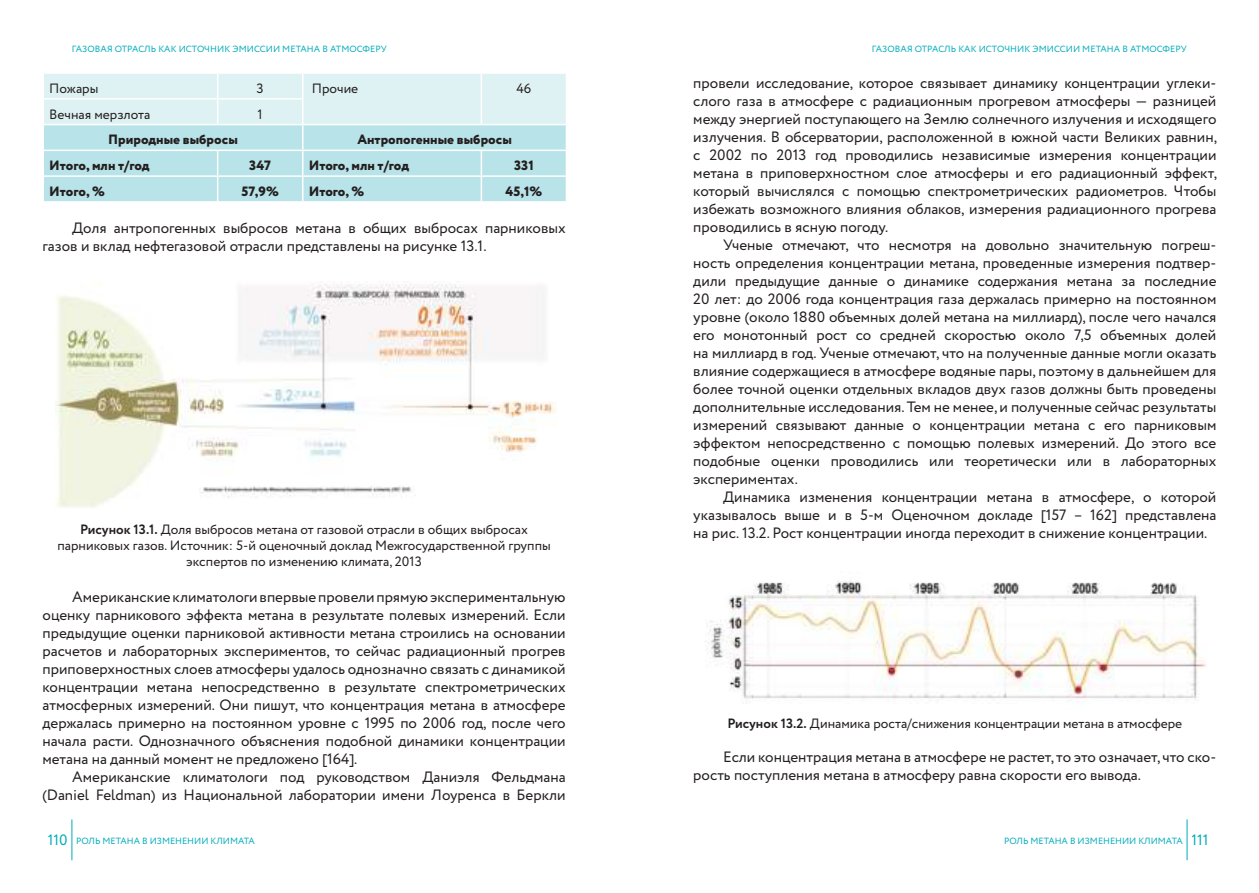
<style>
.page{position:relative;width:1259px;height:893px;background:#fff}
.page>*{position:absolute;margin:0;border:0;box-sizing:border-box;transform-origin:0 0}
.t1{font:15px/18px "Circe";color:#241f1f;text-align:justify}
.t2{font:13.5px/16.2px "Circe";color:#241f1f;text-align:center}
.t3{font:800 13.5px "Circe";color:#241f1f}
.t4{font:9px "Circe";color:#00acba}
.s1{font-weight:700}
.s2{font-size:15px}
</style>
<div class="page">
<hr style="left:72px;top:819px;width:1px;height:41px;background:#00acba">
<hr style="left:1186px;top:819px;width:1px;height:41px;background:#00acba">
<svg style="left:43px;top:74px;width:523px;height:127px;background:#caeaee"></svg>
<img style="left:55px;top:282px;width:502px;height:226px">
<img style="left:707px;top:581px;width:499px;height:122px">
<p class="t4" style="left:72px;top:43px;width:11px">Газова</p>
<p class="t4" style="left:107px;top:43px;width:15px">я отрасль</p>
<p class="t4" style="left:158px;top:43px;width:7px">как</p>
<p class="t4" style="left:179px;top:43px;width:8px">исто</p>
<p class="t4" style="left:204px;top:43px;width:14px">чник</p>
<p class="t4" style="left:232px;top:43px;width:8px">эмиссии</p>
<p class="t4" style="left:282px;top:43px;width:8px">метана</p>
<p class="t4" style="left:322px;top:43px;width:15px">в атмосферу</p>
<p class="t2" style="left:49px;top:81px;width:51px">Пожары</p>
<p class="t2" style="left:257px;top:81px;width:9px">3</p>
<p class="t2" style="left:312px;top:81px;width:48px">Прочие</p>
<p class="t2" style="left:516px;top:81px;width:16px">46</p>
<p class="t2" style="left:49px;top:106px;width:103px">Вечная мерзлота</p>
<p class="t2" style="left:258px;top:106px;width:7px">1</p>
<p class="t3" style="left:108px;top:131px;width:131px">Природные выбросы</p>
<p class="t3" style="left:357px;top:131px;width:156px">Антропогенные выбросы</p>
<p class="t3" style="left:49px;top:156px;width:102px">Итого, млн т/год</p>
<p class="t3" style="left:249px;top:156px;width:23px">347</p>
<p class="t3" style="left:309px;top:156px;width:102px">Итого, млн т/год</p>
<p class="t3" style="left:514px;top:156px;width:21px">331</p>
<p class="t3" style="left:49px;top:182px;width:57px">Итого, %</p>
<p class="t3" style="left:242px;top:182px;width:39px">57,9%</p>
<p class="t3" style="left:309px;top:182px;width:57px">Итого, %</p>
<p class="t3" style="left:505px;top:182px;width:38px">45,1%</p>
<p class="t1" style="left:43px;top:219px;width:525px;text-indent:30px">Доля антропогенных выбросов метана в общих выбросах парниковых газов и вклад нефтегазовой отрасли представлены на рисунке 13.1.</p>
<p class="t2" style="left:57px;top:521px;width:495px"><span class="s1">Рисунок 13.1.</span> Доля выбросов метана от газовой отрасли в общих выбросах парниковых газов. Источник: 5-й оценочный доклад Межгосударственной группы экспертов по изменению климата, 2013</p>
<p class="t1" style="left:43px;top:588px;width:525px;text-indent:30px">Американские климатологи впервые провели прямую экспериментальную оценку парникового эффекта метана в результате полевых измерений. Если предыдущие оценки парниковой активности метана строились на основании расчетов и лабораторных экспериментов, то сейчас радиационный прогрев приповерхностных слоев атмосферы удалось однозначно связать с динамикой концентрации метана непосредственно в результате спектрометрических атмосферных измерений. Они пишут, что концентрация метана в атмосфере держалась примерно на постоянном уровне с 1995 по 2006 год, после чего начала расти. Однозначного объяснения подобной динамики концентрации метана на данный момент не предложено [164].</p>
<p class="t1" style="left:43px;top:768px;width:524px;text-align:right">Американские климатологи под руководством Даниэля Фельдмана (Daniel Feldman) из Национальной лаборатории имени Лоуренса в Беркли</p>
<p class="t4" style="left:872px;top:43px;width:11px">Газова</p>
<p class="t4" style="left:907px;top:43px;width:15px">я отрасль</p>
<p class="t4" style="left:958px;top:43px;width:7px">как</p>
<p class="t4" style="left:978px;top:43px;width:8px">исто</p>
<p class="t4" style="left:1004px;top:43px;width:14px">чник</p>
<p class="t4" style="left:1032px;top:43px;width:8px">эмиссии</p>
<p class="t4" style="left:1082px;top:43px;width:8px">метана</p>
<p class="t4" style="left:1122px;top:43px;width:15px">в атмосферу</p>
<p class="t1" style="left:693px;top:74px;width:525px">провели исследование, которое связывает динамику концентрации углеки&shy;слого газа в атмосфере с радиационным прогревом атмосферы — разницей между энергией поступающего на Землю солнечного излучения и исходящего излучения. В обсерватории, расположенной в южной части Великих равнин, с 2002 по 2013 год проводились независимые измерения концентрации метана в приповерхностном слое атмосферы и его радиационный эффект, который вычислялся с помощью спектрометрических радиометров. Чтобы избежать возможного влияния облаков, измерения радиационного прогрева проводились в ясную погоду.</p>
<p class="t1" style="left:693px;top:236px;width:525px;text-indent:30px">Ученые отмечают, что несмотря на довольно значительную погреш&shy;ность определения концентрации метана, проведенные измерения подтвер&shy;дили предыдущие данные о динамике содержания метана за последние 20 лет: до 2006 года концентрация газа держалась примерно на постоянном уровне (около 1880 объемных долей метана на миллиард), после чего начался его монотонный рост со средней скоростью около 7,5 объемных долей на миллиард в год. Ученые отмечают, что на полученные данные могли оказать влияние содержащиеся в атмосфере водяные пары, поэтому в дальнейшем для более точной оценки отдельных вкладов двух газов должны быть проведены дополнительные исследования. Тем не менее, и полученные сейчас результаты измерений связывают данные о концентрации метана с его парниковым эффектом непосредственно с помощью полевых измерений. До этого все подобные оценки проводились или теоретически или в лабораторных экспериментах.</p>
<p class="t1" style="left:693px;top:488px;width:525px;text-indent:30px">Динамика изменения концентрации метана в атмосфере, о которой указывалось выше и в 5-м Оценочном докладе [157 – 162] представлена на рис. 13.2. Рост концентрации иногда переходит в снижение концентрации.</p>
<p class="t2" style="left:727px;top:715px;width:456px"><span class="s1">Рисунок 13.2.</span> Динамика роста/снижения концентрации метана в атмосфере</p>
<p class="t1" style="left:693px;top:748px;width:524px;text-indent:30px">Если концентрация метана в атмосфере не растет, то это означает, что ско&shy;рость поступления метана в атмосферу равна скорости его вывода.</p>
<p class="t4" style="left:48px;top:835px;width:209px"><span class="s2">110</span> РОЛЬ МЕТАНА В ИЗМЕНЕНИИ КЛИМАТА</p>
<p class="t4" style="left:1004px;top:835px;width:206px">РОЛЬ МЕТАНА В ИЗМЕНЕНИИ КЛИМАТА <span class="s2">111</span></p>
</div>
